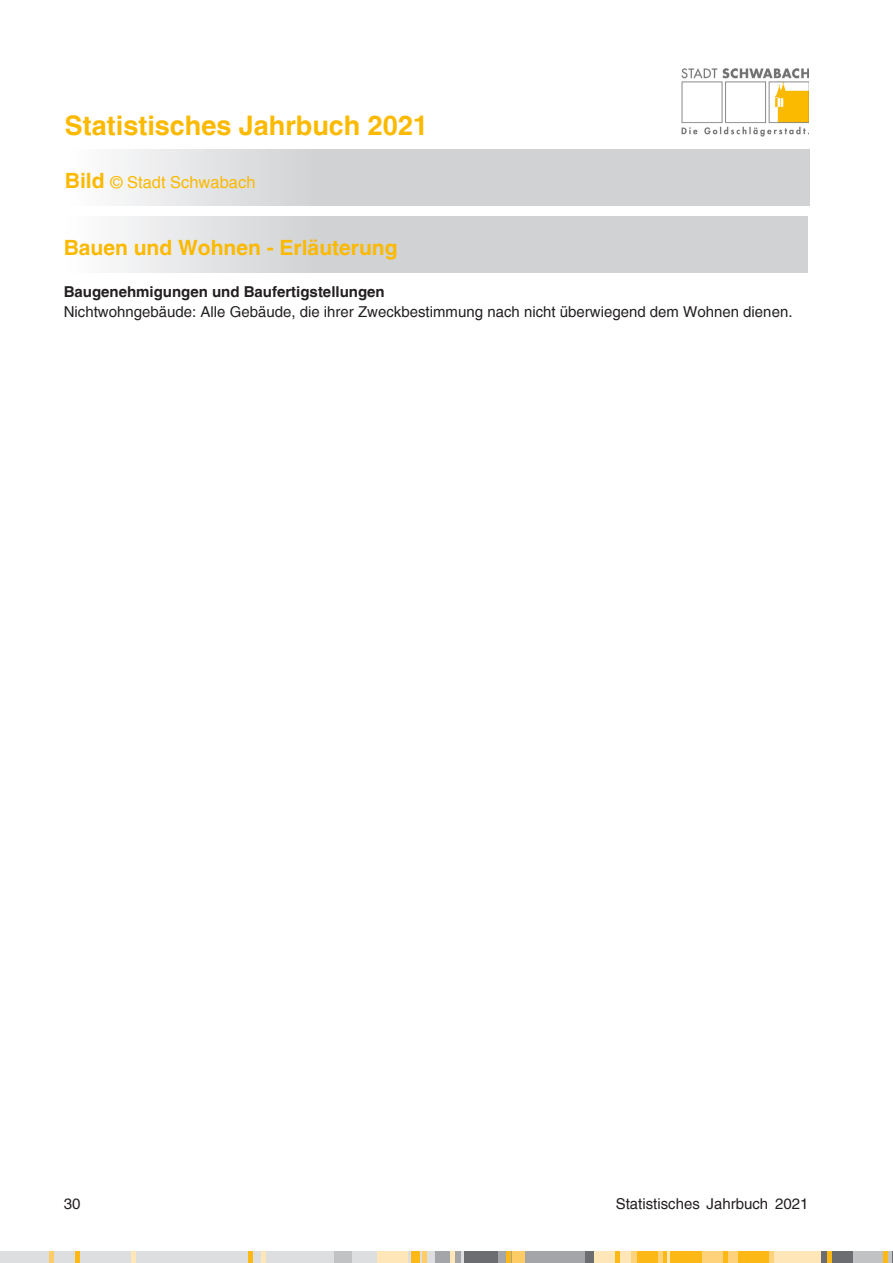
<style>
.page{position:relative;width:893px;height:1263px;background:#fff}
.page>*{position:absolute;margin:0;border:0;box-sizing:border-box;transform-origin:0 0}
.Überschrift_2{font:700 27px "Helvetica";color:#fbb900}
.Überschrift_2-2{font:700 21px "Helvetica";color:#fbb900}
.Überschrift_2-3{font:16.5px "Helvetica";color:#fbb900}
.Gliederung_Ebene_2{font:15px "Helvetica";color:#231f20}
.Gliederung_Ebene_2-2{font:700 15px "Helvetica";color:#231f20}
.s1{font-weight:700;font-size:21px}
</style>
<div class="page">
<div style="left:0;top:1251px;width:893px;height:12px;background:#6c6d70"></div>
<div style="left:594px;top:1251px;width:226px;height:12px;background:#fee6b9"></div>
<div style="left:631px;top:1251px;width:142px;height:12px;background:#fed17b"></div>
<div style="left:0;top:1251px;width:464px;height:12px;background:#dddee0"></div>
<div style="left:411px;top:1251px;width:9px;height:12px;background:#fcb814"></div>
<hr style="left:248px;top:1251px;width:4px;height:12px;background:#fcb814">
<hr style="left:75px;top:1251px;width:4px;height:12px;background:#fcb814">
<div style="left:615px;top:1251px;width:5px;height:12px;background:#fcb814"></div>
<div style="left:723px;top:1251px;width:5px;height:12px;background:#fcb814"></div>
<div style="left:334px;top:1251px;width:18px;height:12px;background:#c1c2c4"></div>
<div style="left:435px;top:1251px;width:26px;height:12px;background:#a4a5a9"></div>
<div style="left:853px;top:1251px;width:39px;height:12px;background:#c1c2c4"></div>
<div style="left:422px;top:1251px;width:5px;height:12px;background:#fecb64"></div>
<hr style="left:49px;top:1251px;width:4px;height:12px;background:#fecb64">
<div style="left:637px;top:1251px;width:65px;height:12px;background:#fcb814"></div>
<div style="left:739px;top:1251px;width:30px;height:12px;background:#fcb814"></div>
<div style="left:658px;top:1251px;width:5px;height:12px;background:#fed17b"></div>
<svg style="left:667px;top:1251px;width:2px;height:12px"></svg>
<div style="left:450px;top:1251px;width:5px;height:12px;background:#fee6b9"></div>
<hr style="left:261px;top:1251px;width:4px;height:12px;background:#fee6b9">
<div style="left:131px;top:1251px;width:5px;height:12px;background:#fee6b9"></div>
<hr style="left:827px;top:1251px;width:4px;height:12px;background:#fcb814">
<hr style="left:883px;top:1251px;width:4px;height:12px;background:#fcb814">
<div style="left:378px;top:1251px;width:30px;height:12px;background:#fee6b9"></div>
<div style="left:498px;top:1251px;width:87px;height:12px;background:#a4a5a9"></div>
<div style="left:512px;top:1251px;width:13px;height:12px;background:#fecb64"></div>
<hr style="left:506px;top:1251px;width:4px;height:12px;background:#fcb814">
<svg style="left:118px;top:150px;width:691px;height:55px;background:#d5d6d8"></svg>
<svg style="left:117px;top:217px;width:691px;height:55px;background:#d5d6d8"></svg>
<img style="left:681px;top:68px;width:127px;height:68px">
<p class="Überschrift_2" style="left:65px;top:109px;width:365px">Statistisches Jahrbuch 2021</p>
<p class="Überschrift_2-3" style="left:65px;top:173px;width:192px"><span class="s1">Bild</span> © Stadt Schwabach</p>
<p class="Überschrift_2-2" style="left:64px;top:235px;width:335px">Bauen und Wohnen - Erläuterung</p>
<p class="Gliederung_Ebene_2-2" style="left:64px;top:282px;width:322px">Baugenehmigungen und Baufertigstellungen</p>
<p class="Gliederung_Ebene_2" style="left:64px;top:303px;width:730px">Nichtwohngebäude: Alle Gebäude, die ihrer Zweckbestimmung nach nicht überwiegend dem Wohnen dienen.</p>
<p class="Gliederung_Ebene_2" style="left:64px;top:1195px;width:18px">30</p>
<p class="Gliederung_Ebene_2" style="left:616px;top:1195px;width:194px">Statistisches Jahrbuch 2021</p>
</div>
